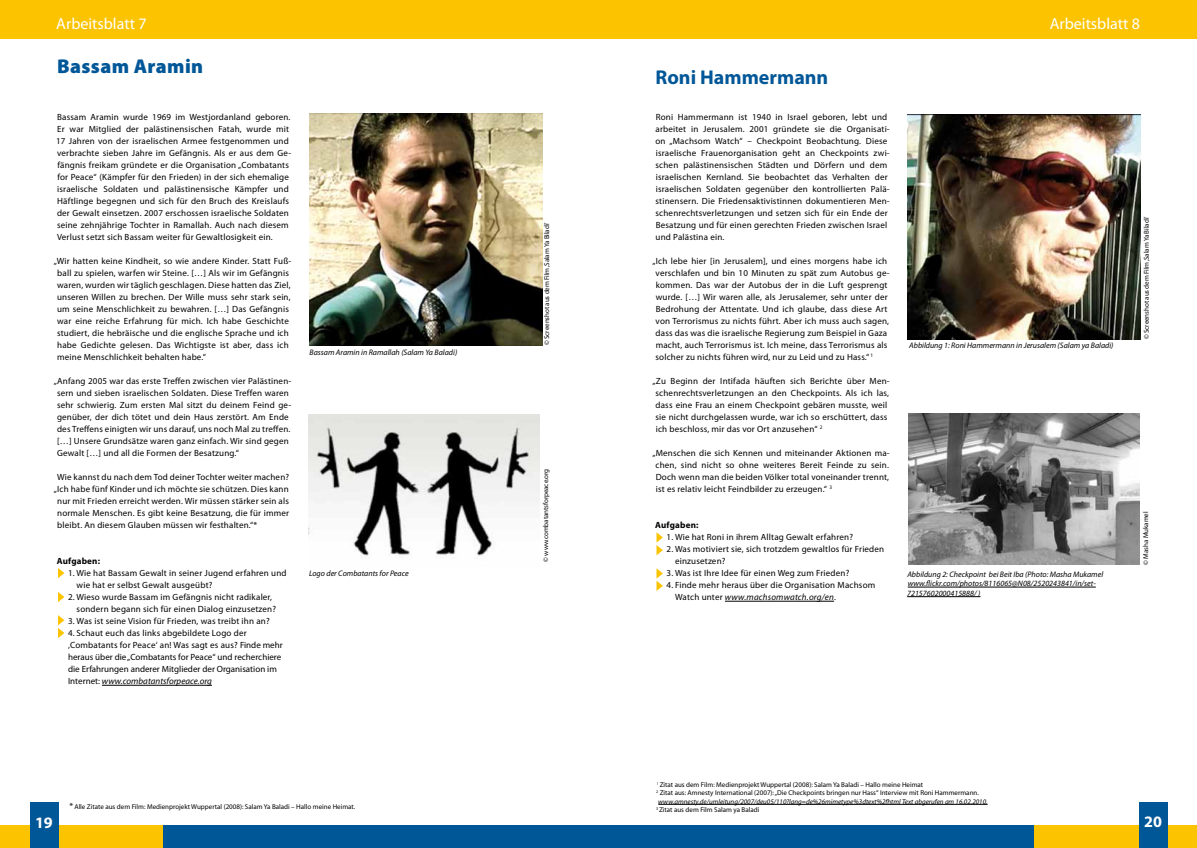
<style>
.page{position:relative;width:1197px;height:848px;background:#fff}
.page>*{position:absolute;margin:0;border:0;box-sizing:border-box;transform-origin:0 0}
.t1{font:700 20px "Myriad Pro";color:#005798}
.t2{font:900 20px "Myriad Pro";letter-spacing:.02em;color:#005798}
.t3{font:16px "Myriad Pro";color:#fff}
.t4{font:700 16px "Myriad Pro";color:#fff}
.t5{font:9px/12px "Myriad Pro";letter-spacing:.02em;color:#000}
.t6{font:9px/12px "Myriad Pro";color:#000}
.t7{font:700 9px "Myriad Pro";letter-spacing:.02em;color:#000}
.t8{font:italic 8px/9.6px "Myriad Pro";color:#000}
.t9{font:7px "Myriad Pro";color:#000}
.t10{font:italic 7px "Myriad Pro";color:#000}
.s1{font-style:italic}
.s2{font-size:9px}
</style>
<div class="page">
<hr style="left:102px;top:685px;width:110px;height:1px;background:#000">
<img style="left:309px;top:114px;width:233px;height:231px">
<img style="left:309px;top:415px;width:231px;height:143px">
<div style="left:162px;top:825px;width:872px;height:23px;background:#005798"></div>
<div style="left:1034px;top:825px;width:162px;height:23px;background:#fcc400"></div>
<div style="left:0;top:825px;width:162px;height:23px;background:#fcc400"></div>
<div style="left:1139px;top:802px;width:28px;height:46px;background:#005798"></div>
<div style="left:30px;top:802px;width:29px;height:46px;background:#005798"></div>
<div style="left:0;top:0;width:1196px;height:39px;background:#fcc400"></div>
<hr style="left:724px;top:601px;width:110px;height:1px;background:#000">
<hr style="left:658px;top:804px;width:329px;height:1px;background:#000">
<img style="left:907px;top:114px;width:233px;height:225px">
<img style="left:908px;top:414px;width:231px;height:151px">
<hr style="left:907px;top:587px;width:188px;height:1px;background:#000">
<hr style="left:907px;top:596px;width:73px;height:1px;background:#000">
<svg style="left:58px;top:568px;width:6px;height:10px"></svg>
<svg style="left:58px;top:592px;width:6px;height:10px"></svg>
<svg style="left:57px;top:615px;width:7px;height:23px"></svg>
<svg style="left:656px;top:532px;width:6px;height:23px"></svg>
<svg style="left:656px;top:568px;width:6px;height:23px"></svg>
<h2 class="t3" style="left:56px;top:13px;width:92px">Arbeitsblatt 7</h2>
<h2 class="t3" style="left:1049px;top:13px;width:92px">Arbeitsblatt 8</h2>
<h1 class="t2" style="left:57px;top:55px;width:148px">Bassam Aramin</h1>
<p class="t5" style="left:56px;top:111px;width:236px">Bassam Aramin wurde 1969 im Westjordanland geboren.<br>Er war Mitglied der palästinensischen Fatah, wurde mit 17 Jahren von der israelischen Armee festgenommen und verbrachte sieben Jahre im Gefängnis. Als er aus dem Ge&shy;fängnis freikam gründete er die Organisation „Combatants for Peace“ (Kämpfer für den Frieden) in der sich ehemalige israelische Soldaten und palästinensische Kämpfer und Häftlinge begegnen und sich für den Bruch des Kreislaufs der Gewalt einsetzen. 2007 erschossen israelische Soldaten seine zehnjährige Tochter in Ramallah. Auch nach diesem Verlust setzt sich Bassam weiter für Gewaltlosigkeit ein.</p>
<p class="t5" style="left:57px;top:255px;width:236px;text-indent:-3px">„Wir hatten keine Kindheit, so wie andere Kinder. Statt Fuß&shy;ball zu spielen, warfen wir Steine. […] Als wir im Gefängnis waren, wurden wir täglich geschlagen. Diese hatten das Ziel, unseren Willen zu brechen. Der Wille muss sehr stark sein, um seine Menschlichkeit zu bewahren. […] Das Gefängnis war eine reiche Erfahrung für mich. Ich habe Geschichte studiert, die hebräische und die englische Sprache und ich habe Gedichte gelesen. Das Wichtigste ist aber, dass ich meine Menschlichkeit behalten habe.“</p>
<p class="t5" style="left:57px;top:375px;width:236px;text-indent:-3px">„Anfang 2005 war das erste Treffen zwischen vier Palästinen&shy;sern und sieben israelischen Soldaten. Diese Treffen waren sehr schwierig. Zum ersten Mal sitzt du deinem Feind ge&shy;genüber, der dich tötet und dein Haus zerstört. Am Ende des Treffens einigten wir uns darauf, uns noch Mal zu treffen. […] Unsere Grundsätze waren ganz einfach. Wir sind gegen Gewalt […] und all die Formen der Besatzung.“</p>
<p class="t5" style="left:57px;top:471px;width:233px">Wie kannst du nach dem Tod deiner Tochter weiter machen?</p>
<p class="t5" style="left:54px;top:483px;width:236px">„Ich habe fünf Kinder und ich möchte sie schützen. Dies kann</p>
<p class="t5" style="left:57px;top:495px;width:233px">nur mit Frieden erreicht werden. Wir müssen stärker sein als</p>
<p class="t5" style="left:57px;top:507px;width:233px">normale Menschen. Es gibt keine Besatzung, die für immer</p>
<p class="t5" style="left:57px;top:519px;width:201px">bleibt. An diesem Glauben müssen wir festhalten.“*</p>
<p class="t7" style="left:57px;top:555px;width:45px">Aufgaben:</p>
<p class="t5" style="left:77px;top:567px;width:211px;text-indent:-9px">1. Wie hat Bassam Gewalt in seiner Jugend erfahren und wie hat er selbst Gewalt ausgeübt?</p>
<p class="t5" style="left:77px;top:591px;width:201px;text-indent:-9px">2. Wieso wurde Bassam im Gefängnis nicht radikaler, sondern begann sich für einen Dialog einzusetzen?</p>
<p class="t5" style="left:68px;top:615px;width:203px">3. Was ist seine Vision für Frieden, was treibt ihn an?</p>
<p class="t6" style="left:68px;top:627px;width:216px">4. Schaut euch das links abgebildete Logo der ‚Combatants for Peace‘ an! Was sagt es aus? Finde mehr heraus über die „Combatants for Peace“ und recherchiere die Erfahrungen anderer Mitglieder der Organisation im Internet: <span class="s1">www.combatantsforpeace.org</span></p>
<p class="t8" style="left:309px;top:347px;width:149px">Bassam Aramin in Ramallah (Salam Ya Baladi)</p>
<p class="t8" style="left:309px;top:568px;width:101px">Logo der Combatants for Peace</p>
<p class="t9" style="left:70px;top:802px;width:287px"><span class="s2">*</span> Alle Zitate aus dem Film: Medienprojekt Wuppertal (2008): Salam Ya Baladi – Hallo meine Heimat.</p>
<p class="t9" style="left:542px;top:345px;width:124px;rotate:-90deg">© Screenshot aus dem Film ‚Salam Ya Biladi’</p>
<p class="t9" style="left:541px;top:561px;width:94px;rotate:-90deg">© www.combatantsforpeace.org</p>
<h1 class="t1" style="left:655px;top:64px;width:174px">Roni Hammermann</h1>
<p class="t5" style="left:655px;top:111px;width:236px">Roni Hammermann ist 1940 in Israel geboren, lebt und arbeitet in Jerusalem. 2001 gründete sie die Organisati&shy;on „Machsom Watch“ – Checkpoint Beobachtung. Diese israelische Frauenorganisation geht an Checkpoints zwi&shy;schen palästinensischen Städten und Dörfern und dem israelischen Kernland. Sie beobachtet das Verhalten der israelischen Soldaten gegenüber den kontrollierten Palä&shy;stinensern. Die Friedensaktivistinnen dokumentieren Men&shy;schenrechtsverletzungen und setzen sich für ein Ende der Besatzung und für einen gerechten Frieden zwischen Israel und Palästina ein.</p>
<p class="t5" style="left:655px;top:255px;width:236px;text-indent:-3px">„Ich lebe hier [in Jerusalem], und eines morgens habe ich verschlafen und bin 10 Minuten zu spät zum Autobus ge&shy;kommen. Das war der Autobus der in die Luft gesprengt wurde. […] Wir waren alle, als Jerusalemer, sehr unter der Bedrohung der Attentate. Und ich glaube, dass diese Art von Terrorismus zu nichts führt. Aber ich muss auch sagen, dass das was die israelische Regierung zum Beispiel in Gaza macht, auch Terrorismus ist. Ich meine, dass Terrorismus als solcher zu nichts führen wird, nur zu Leid und zu Hass.“ <sup>1</sup></p>
<p class="t5" style="left:655px;top:375px;width:236px;text-indent:-3px">„Zu Beginn der Intifada häuften sich Berichte über Men&shy;schenrechtsverletzungen an den Checkpoints. Als ich las, dass eine Frau an einem Checkpoint gebären musste, weil sie nicht durchgelassen wurde, war ich so erschüttert, dass ich beschloss, mir das vor Ort anzusehen“ <sup>2</sup></p>
<p class="t5" style="left:655px;top:447px;width:236px;text-align:justify;text-indent:-3px">„Menschen die sich Kennen und miteinander Aktionen ma&shy;chen, sind nicht so ohne weiteres Bereit Feinde zu sein.<br>Doch wenn man die beiden Völker total voneinander trennt, ist es relativ leicht Feindbilder zu erzeugen.“ <sup>3</sup></p>
<p class="t7" style="left:655px;top:519px;width:45px">Aufgaben:</p>
<p class="t5" style="left:666px;top:531px;width:188px">1. Wie hat Roni in ihrem Alltag Gewalt erfahren?</p>
<p class="t5" style="left:675px;top:543px;width:211px;text-indent:-9px">2. Was motiviert sie, sich trotzdem gewaltlos für Frieden einzusetzen?</p>
<p class="t5" style="left:666px;top:567px;width:184px">3. Was ist Ihre Idee für einen Weg zum Frieden?</p>
<p class="t5" style="left:675px;top:579px;width:202px;text-indent:-9px">4. Finde mehr heraus über die Organisation Machsom<br>Watch unter <span class="s1">www.machsomwatch.org/en</span>.</p>
<p class="t8" style="left:909px;top:341px;width:206px">Abbildung 1: Roni Hammermann in Jerusalem (Salam ya Baladi)</p>
<p class="t8" style="left:907px;top:569px;width:197px">Abbildung 2: Checkpoint bei Beit Iba (Photo: Masha Mukamel www.flickr.com/photos/8116065@N08/2520243841/in/set-<br>72157602000415888/ )</p>
<p class="t9" style="left:1142px;top:339px;width:124px;rotate:-90deg">© Screenshot aus dem Film ‚Salam Ya Biladi’</p>
<p class="t9" style="left:1141px;top:564px;width:55px;rotate:-90deg">© Masha Mukamel</p>
<p class="t9" style="left:656px;top:780px;width:268px"><sup>1</sup> Zitat aus dem Film: Medienprojekt Wuppertal (2008): Salam Ya Baladi – Hallo meine Heimat</p>
<p class="t9" style="left:656px;top:788px;width:324px"><sup>2</sup> Zitat aus: Amnesty International (2007): „Die Checkpoints bringen nur Hass“ Interview mit Roni Hammermann.</p>
<p class="t10" style="left:658px;top:797px;width:331px">www.amnesty.de/umleitung/2007/deu05/110?lang=de%26mimetype%3dtext%2fhtml Text abgerufen am 16.02.2010.</p>
<p class="t9" style="left:656px;top:805px;width:105px"><sup>3</sup> Zitat aus dem Film Salam ya Baladi</p>
<h2 class="t4" style="left:35px;top:811px;width:19px">19</h2>
<h2 class="t4" style="left:1143px;top:810px;width:19px">20</h2>
</div>
